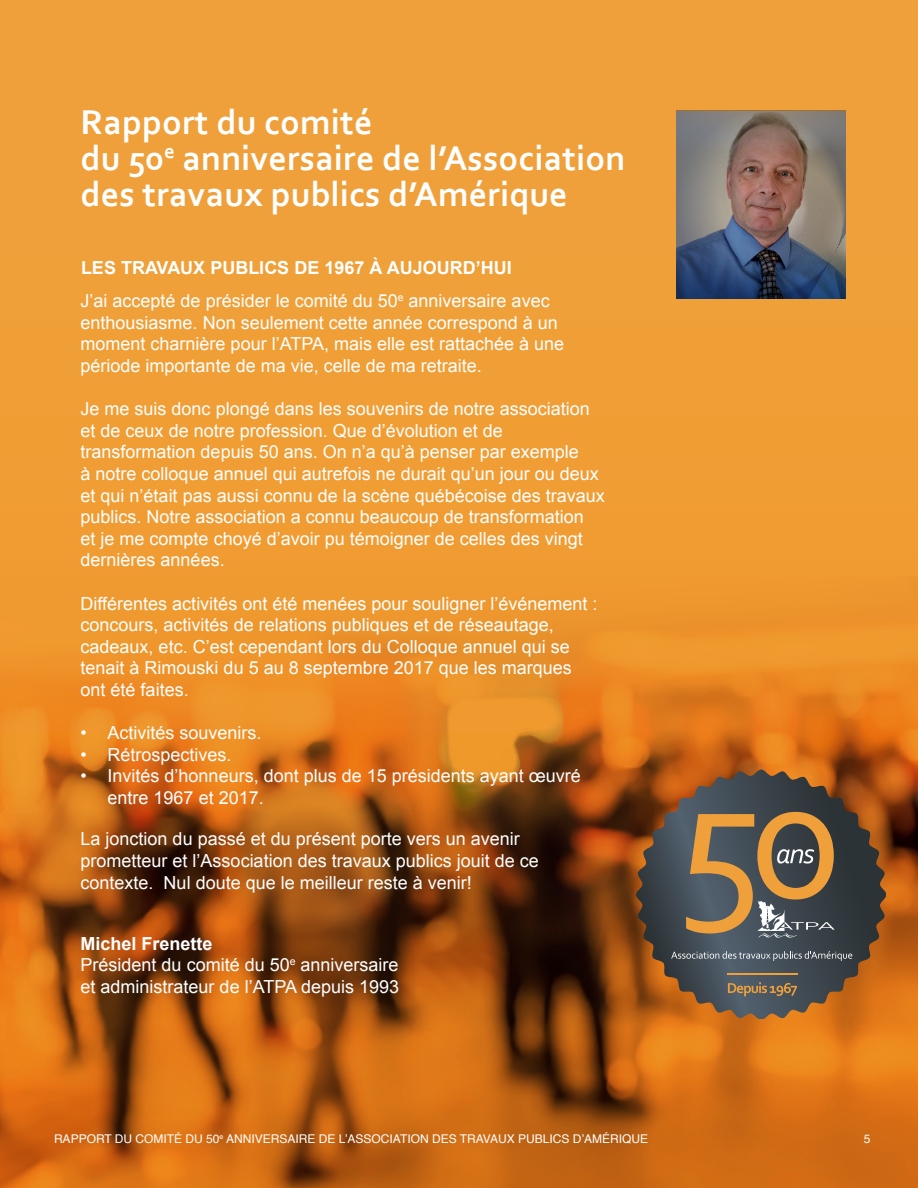
<style>
.page{position:relative;width:918px;height:1188px;background:#f0a038}
.page>*{position:absolute;margin:0;border:0;box-sizing:border-box;transform-origin:0 0}
.t1{font:700 36px/36px "Corbel";letter-spacing:.005em;color:#fff}
.t2{font:18px/21.6px "Arial";color:#fff}
.t3{font:700 18px "Arial";color:#fff}
.t4{font:12px "Helvetica";color:#fff}
</style>
<div class="page">
<img style="left:0;top:582px;width:918px;height:606px">
<img style="left:677px;top:111px;width:169px;height:188px">
<svg style="left:636px;top:770px;width:250px;height:249px;background:#674c36"></svg>
<svg style="left:686px;top:812px;width:149px;height:126px"></svg>
<hr style="left:728px;top:974px;width:70px;height:1px;background:#f0a03a">
<svg style="left:671px;top:951px;width:181px;height:10px;background:#656d75"></svg>
<svg style="left:728px;top:982px;width:69px;height:14px"></svg>
<p class="t1" style="left:81px;top:103px;width:547px">Rapport du comité<br>du 50<sup>e</sup> anniversaire de l’Association des travaux publics d’Amérique</p>
<p class="t3" style="left:81px;top:256px;width:432px">LES TRAVAUX PUBLICS DE 1967 À AUJOURD’HUI</p>
<p class="t2" style="left:81px;top:290px;width:485px">J’ai accepté de présider le comité du 50<sup>e</sup> anniversaire avec enthousiasme. Non seulement cette année correspond à un moment charnière pour l’ATPA, mais elle est rattachée à une période importante de ma vie, celle de ma retraite.</p>
<p class="t2" style="left:81px;top:398px;width:526px">Je me suis donc plongé dans les souvenirs de notre association et de ceux de notre profession. Que d’évolution et de transformation depuis 50 ans. On n’a qu’à penser par exemple<br>à notre colloque annuel qui autrefois ne durait qu’un jour ou deux et qui n’était pas aussi connu de la scène québécoise des travaux publics. Notre association a connu beaucoup de transformation<br>et je me compte choyé d’avoir pu témoigner de celles des vingt dernières années.</p>
<p class="t2" style="left:81px;top:593px;width:518px">Différentes activités ont été menées pour souligner l’événement : concours, activités de relations publiques et de réseautage, cadeaux, etc. C’est cependant lors du Colloque annuel qui se tenait à Rimouski du 5 au 8 septembre 2017 que les marques ont été faites.</p>
<p class="t2" style="left:81px;top:722px;width:183px">• Activités souvenirs.</p>
<p class="t2" style="left:81px;top:744px;width:153px">• Rétrospectives.</p>
<p class="t2" style="left:108px;top:765px;width:475px;text-indent:-27px">• Invités d’honneurs, dont plus de 15 présidents ayant œuvré entre 1967 et 2017.</p>
<p class="t2" style="left:81px;top:828px;width:460px">La jonction du passé et du présent porte vers un avenir prometteur et l’Association des travaux publics jouit de ce contexte. Nul doute que le meilleur reste à venir!</p>
<p class="t3" style="left:81px;top:932px;width:134px">Michel Frenette</p>
<p class="t2" style="left:81px;top:954px;width:320px">Président du comité du 50<sup>e</sup> anniversaire et administrateur de l’ATPA depuis 1993</p>
<p class="t4" style="left:54px;top:1130px;width:596px">RAPPORT DU COMITÉ DU 50<sup>e</sup> ANNIVERSAIRE DE L’ASSOCIATION DES TRAVAUX PUBLICS D’AMÉRIQUE</p>
<p class="t4" style="left:864px;top:1130px;width:8px">5</p>
</div>
